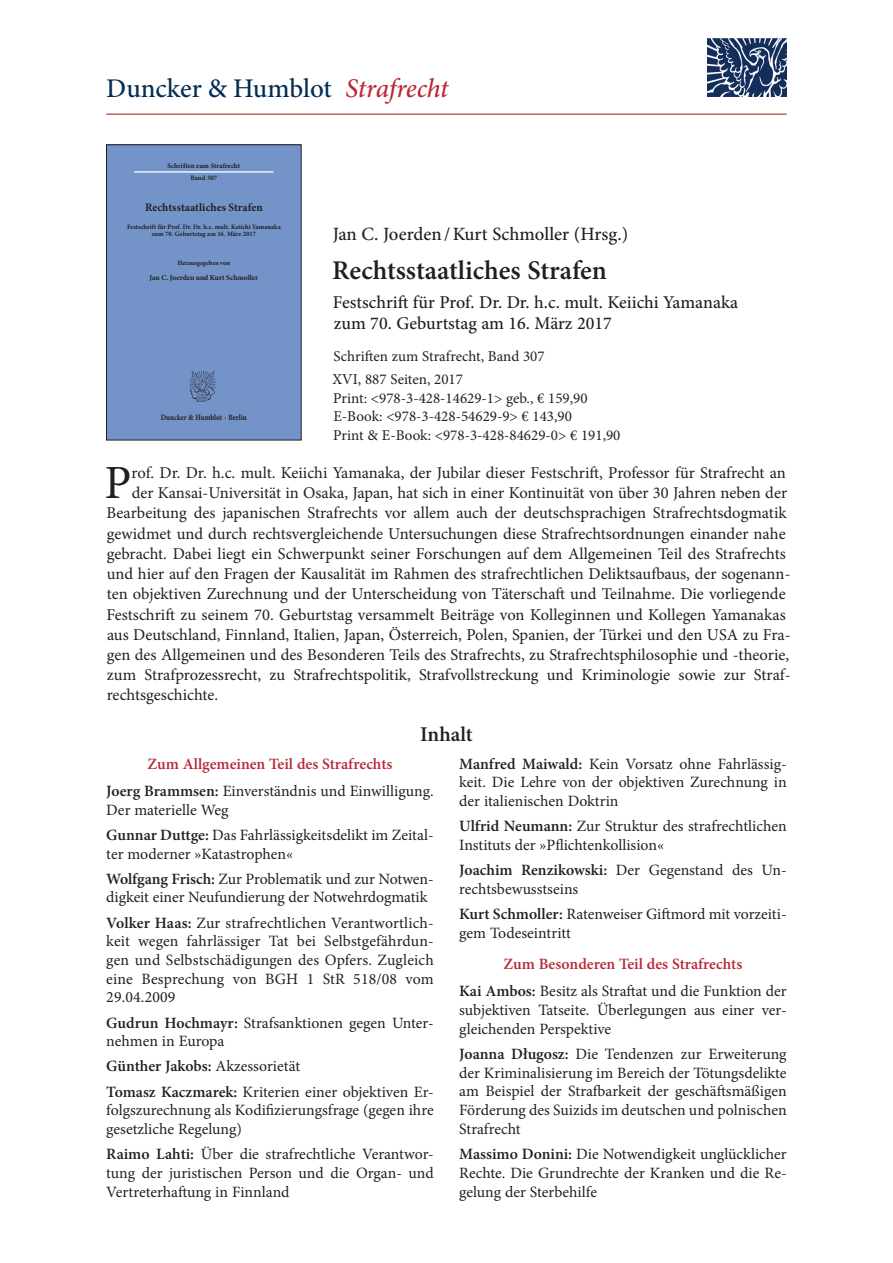
<style>
.page{position:relative;width:893px;height:1263px;background:#fff}
.page>*{position:absolute;margin:0;border:0;box-sizing:border-box;transform-origin:0 0}
.t1{font:47.7px "Minion Pro";color:#231f20}
.t2{font:500 27px "Minion Pro";letter-spacing:-.005em;color:#002d56}
.t3{font:600 27px "Minion Pro";color:#231f20}
.t4{font:600 21px "Minion Pro";color:#231f20}
.t5{font:500 18.75px "Minion Pro";color:#231f20}
.t6{font:500 18px/21px "Minion Pro";color:#231f20}
.t7{font:16.5px "Minion Pro";color:#231f20}
.t8{font:15.75px/18.8px "Minion Pro";color:#231f20}
.t9{font:600 15.75px/27.3px "Minion Pro";color:#b72837;text-align:center}
.t10{font:15px/18.8px "Minion Pro";color:#231f20}
.t11{font:700 11.4px "Minion Pro";letter-spacing:.005em;color:#231f20}
.t12{font:700 8.1px "Minion Pro";letter-spacing:-.005em;color:#231f20;scale:.86 1}
.t13{font:700 7.65px "Minion Pro";color:#231f20}
.t14{font:700 7.05px "Minion Pro";letter-spacing:.01em;color:#231f20}
.t15{font:700 6.75px "Minion Pro";color:#231f20}
.t16{font:700 6.6px/7.5px "Minion Pro";letter-spacing:.005em;color:#231f20;text-align:center}
.s1{font-style:italic;color:#b72837}
.s2{color:#231f20}
.s3{font-weight:400;color:#231f20}
.s4{font-weight:600}
.s5{font-weight:600;color:#b72837}
</style>
<div class="page">
<div style="left:106px;top:145px;width:195px;height:295px;background:#7393c9"></div>
<hr style="left:134px;top:171px;width:139px;height:2px;background:#fff">
<img style="left:189px;top:370px;width:27px;height:32px">
<div style="left:106px;top:145px;width:195px;height:295px;border:1px solid #231f20"></div>
<img style="left:707px;top:38px;width:79px;height:59px">
<hr style="left:106px;top:114px;width:681px;height:1px;background:#b72837">
<h2 class="t2" style="left:106px;top:70px;width:344px">Duncker &amp; Humblot <span class="s1">Strafrecht</span></h2>
<p class="t14" style="left:168px;top:161px;width:74px">Schriften zum Strafrecht</p>
<p class="t15" style="left:190px;top:173px;width:28px">Band 307</p>
<p class="t11" style="left:145px;top:199px;width:119px">Rechtsstaatliches Strafen</p>
<p class="t16" style="left:127px;top:223px;width:155px">Festschrift für Prof. Dr. Dr. h.c. mult. Keiichi Yamanaka zum 70. Geburtstag am 16. März 2017</p>
<p class="t16" style="left:177px;top:259px;width:54px">Herausgegeben von</p>
<p class="t13" style="left:150px;top:272px;width:110px">Jan C. Joerden und Kurt Schmoller</p>
<p class="t12" style="left:161px;top:411px;width:102px">Duncker &amp; Humblot · Berlin</p>
<p class="t5" style="left:333px;top:222px;width:297px">Jan C. Joerden/Kurt Schmoller (Hrsg.)</p>
<h2 class="t3" style="left:332px;top:252px;width:276px">Rechtsstaatliches Strafen</h2>
<p class="t6" style="left:333px;top:292px;width:407px">Festschrift für Prof. Dr. Dr. h.c. mult. Keiichi Yamanaka zum 70. Geburtstag am 16. März 2017</p>
<p class="t10" style="left:333px;top:345px;width:214px;line-height:23px">Schriften zum Strafrecht, Band 307<br>XVI, 887 Seiten, 2017</p>
<p class="t10" style="left:333px;top:389px;width:289px">Print: &lt;978-3-428-14629-1&gt; geb., € 159,90<br>E-Book: &lt;978-3-428-54629-9&gt; € 143,90<br>Print &amp; E-Book: &lt;978-3-428-84629-0&gt; € 191,90</p>
<h1 class="t1" style="left:104px;top:451px;width:28px">P</h1>
<p class="t7" style="left:132px;top:461px;width:656px">rof. Dr. Dr. h.c. mult. Keiichi Yamanaka, der Jubilar dieser Festschrift, Professor für Strafrecht an</p>
<p class="t7" style="left:132px;top:482px;width:657px">der Kansai-Universität in Osaka, Japan, hat sich in einer Kontinuität von über 30 Jahren neben der</p>
<p class="t7" style="left:106px;top:502px;width:682px">Bearbeitung des japanischen Strafrechts vor allem auch der deutschsprachigen Strafrechtsdogmatik</p>
<p class="t7" style="left:107px;top:522px;width:680px">gewidmet und durch rechtsvergleichende Untersuchungen diese Strafrechtsordnungen einander nahe</p>
<p class="t7" style="left:107px;top:542px;width:680px">gebracht. Dabei liegt ein Schwerpunkt seiner Forschungen auf dem Allgemeinen Teil des Strafrechts</p>
<p class="t7" style="left:107px;top:563px;width:685px">und hier auf den Fragen der Kausalität im Rahmen des strafrechtlichen Deliktsaufbaus, der sogenann-</p>
<p class="t7" style="left:107px;top:583px;width:680px">ten objektiven Zurechnung und der Unterscheidung von Täterschaft und Teilnahme. Die vorliegende</p>
<p class="t7" style="left:106px;top:603px;width:681px">Festschrift zu seinem 70. Geburtstag versammelt Beiträge von Kolleginnen und Kollegen Yamanakas</p>
<p class="t7" style="left:107px;top:623px;width:685px">aus Deutschland, Finnland, Italien, Japan, Österreich, Polen, Spanien, der Türkei und den USA zu Fra-</p>
<p class="t7" style="left:107px;top:644px;width:684px">gen des Allgemeinen und des Besonderen Teils des Strafrechts, zu Strafrechtsphilosophie und -theorie,</p>
<p class="t7" style="left:107px;top:664px;width:685px">zum Strafprozessrecht, zu Strafrechtspolitik, Strafvollstreckung und Kriminologie sowie zur Straf-</p>
<p class="t7" style="left:107px;top:684px;width:113px">rechtsgeschichte.</p>
<h3 class="t4" style="left:420px;top:720px;width:54px">Inhalt</h3>
<p class="t9" style="left:106px;top:750px;width:329px">Zum Allgemeinen Teil des Strafrechts<br><span class="s2">Joerg Brammsen:</span> <span class="s3">Einverständnis und Einwilligung.</span></p>
<p class="t8" style="left:106px;top:797px;width:329px;line-height:25px">Der materielle Weg<br><span class="s4">Gunnar Duttge:</span> Das Fahrlässigkeitsdelikt im Zeital-</p>
<p class="t8" style="left:106px;top:841px;width:329px;line-height:25px">ter moderner »Katastrophen«<br><span class="s4">Wolfgang Frisch:</span> Zur Problematik und zur Notwen-</p>
<p class="t8" style="left:106px;top:885px;width:329px;line-height:25px">digkeit einer Neufundierung der Notwehrdogmatik<br><span class="s4">Volker Haas:</span> Zur strafrechtlichen Verantwortlich-</p>
<p class="t8" style="left:106px;top:932px;width:329px;text-align:justify">keit wegen fahrlässiger Tat bei Selbstgefährdun&shy;gen und Selbstschädigungen des Opfers. Zugleich eine Besprechung von BGH 1 StR 518/08 vom 29.04.2009</p>
<p class="t8" style="left:106px;top:1013px;width:329px"><span class="s4">Gudrun Hochmayr:</span> Strafsanktionen gegen Unter&shy;nehmen in Europa</p>
<p class="t8" style="left:106px;top:1054px;width:329px;line-height:25px"><span class="s4">Günther Jakobs:</span> Akzessorietät<br><span class="s4">Tomasz Kaczmarek:</span> Kriterien einer objektiven Er-</p>
<p class="t8" style="left:106px;top:1101px;width:329px">folgszurechnung als Kodifizierungsfrage (gegen ihre gesetzliche Regelung)</p>
<p class="t8" style="left:106px;top:1145px;width:329px;text-align:justify"><span class="s4">Raimo Lahti:</span> Über die strafrechtliche Verantwor&shy;tung der juristischen Person und die Organ- und Vertreterhaftung in Finnland</p>
<p class="t8" style="left:459px;top:754px;width:329px;text-align:justify"><span class="s4">Manfred Maiwald:</span> Kein Vorsatz ohne Fahrlässig&shy;keit. Die Lehre von der objektiven Zurechnung in der italienischen Doktrin</p>
<p class="t8" style="left:459px;top:817px;width:329px"><span class="s4">Ulfrid Neumann:</span> Zur Struktur des strafrechtlichen<br>Instituts der »Pflichtenkollision«</p>
<p class="t8" style="left:459px;top:861px;width:329px"><span class="s4">Joachim Renzikowski:</span> Der Gegenstand des Un&shy;rechtsbewusstseins</p>
<p class="t8" style="left:459px;top:904px;width:329px"><span class="s4">Kurt Schmoller:</span> Ratenweiser Giftmord mit vorzeiti&shy;gem Todeseintritt</p>
<p class="t8" style="left:459px;top:950px;width:329px;line-height:27.3px;text-align:center"><span class="s5">Zum Besonderen Teil des Strafrechts<br></span><span class="s4">Kai Ambos:</span> Besitz als Straftat und die Funktion der</p>
<p class="t8" style="left:459px;top:1001px;width:329px">subjektiven Tatseite. Überlegungen aus einer ver&shy;gleichenden Perspektive</p>
<p class="t8" style="left:459px;top:1045px;width:329px;text-align:justify"><span class="s4">Joanna Długosz:</span> Die Tendenzen zur Erweiterung der Kriminalisierung im Bereich der Tötungsdelikte am Beispiel der Strafbarkeit der geschäftsmäßigen Förderung des Suizids im deutschen und polnischen Strafrecht</p>
<p class="t8" style="left:459px;top:1145px;width:329px;text-align:justify"><span class="s4">Massimo Donini:</span> Die Notwendigkeit unglücklicher Rechte. Die Grundrechte der Kranken und die Re&shy;gelung der Sterbehilfe</p>
</div>
